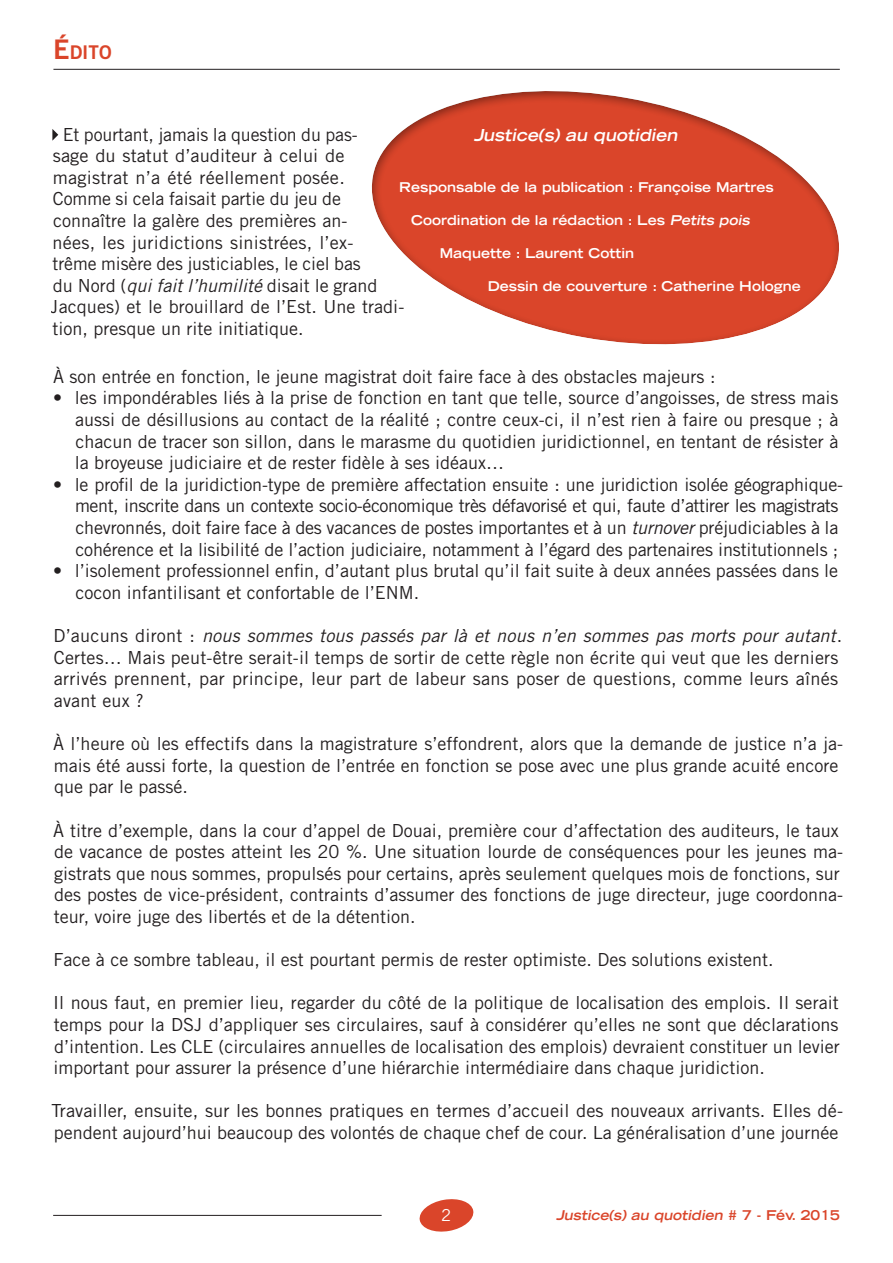
<style>
.page{position:relative;width:893px;height:1263px;background:#fff}
.page>*{position:absolute;margin:0;border:0;box-sizing:border-box;transform-origin:0 0}
.t1{font:18.9px "Trade Gothic LT Std Bd 2";color:#da452a}
.t2{font:18px/21.6px "Trade Gothic LT Std";color:#231f20}
.t3{font:italic 700 expanded 16.5px "Trade Gothic LT Std";color:#fff}
.t4{font:16.5px "Trade Gothic LT Std";color:#fff}
.t5{font:700 expanded 13.5px "Trade Gothic LT Std";color:#fff}
.t6{font:italic 700 expanded 13.5px "Trade Gothic LT Std";color:#da452a}
.s1{font-size:27px}
.s2{font-style:italic}
.s3{font-style:normal}
</style>
<div class="page">
<hr style="left:53px;top:1215px;width:329px;height:1px;background:#231f20">
<svg style="left:419px;top:1199px;width:55px;height:33px"></svg>
<hr style="left:53px;top:69px;width:787px;height:1px;background:#231f20">
<svg style="left:350px;top:68px;width:490px;height:277px;fill:#da452a"></svg>
<svg style="left:52px;top:129px;width:6px;height:12px"></svg>
<p class="t1" style="left:53px;top:40px;width:60px"><span class="s1">É</span>DITO</p>
<p class="t2" style="left:51px;top:123px;width:355px;text-indent:12px">Et pourtant, jamais la question du pas-<br>sage du statut d’auditeur à celui de magistrat n’a été réellement posée.<br>Comme si cela faisait partie du jeu de connaître la galère des premières an-<br>nées, les juridictions sinistrées, l’ex-<br>trême misère des justiciables, le ciel bas<br>du Nord (<span class="s2">qui fait l’humilité</span> disait le grand Jacques) et le brouillard de l’Est. Une tradi&shy;tion, presque un rite initiatique.</p>
<p class="t3" style="left:474px;top:125px;width:209px">Justice(s) au quotidien</p>
<p class="t5" style="left:399px;top:178px;width:376px">Responsable de la publication : Françoise Martres</p>
<p class="t5" style="left:411px;top:211px;width:343px">Coordination de la rédaction : Les <span class="s2">Petits pois</span></p>
<p class="t5" style="left:440px;top:244px;width:196px">Maquette : Laurent Cottin</p>
<p class="t5" style="left:488px;top:278px;width:314px">Dessin de couverture : Catherine Hologne</p>
<p class="t2" style="left:75px;top:365px;width:770px;text-indent:-22px">À son entrée en fonction, le jeune magistrat doit faire face à des obstacles majeurs :<br>les impondérables liés à la prise de fonction en tant que telle, source d’angoisses, de stress mais aussi de désillusions au contact de la réalité ; contre ceux-ci, il n’est rien à faire ou presque ; à chacun de tracer son sillon, dans le marasme du quotidien juridictionnel, en tentant de résister à la broyeuse judiciaire et de rester fidèle à ses idéaux…<br>le profil de la juridiction-type de première affectation ensuite : une juridiction isolée géographique&shy;ment, inscrite dans un contexte socio-économique très défavorisé et qui, faute d’attirer les magistrats chevronnés, doit faire face à des vacances de postes importantes et à un <span class="s2">turnover</span> préjudiciables à la cohérence et la lisibilité de l’action judiciaire, notamment à l’égard des partenaires institutionnels ; l’isolement professionnel enfin, d’autant plus brutal qu’il fait suite à deux années passées dans le cocon infantilisant et confortable de l’ENM.</p>
<p class="t2" style="left:53px;top:625px;width:790px">D’aucuns diront : <span class="s2">nous sommes tous passés par là et nous n’en sommes pas morts pour autant</span>.<br>Certes… Mais peut-être serait-il temps de sortir de cette règle non écrite qui veut que les derniers arrivés prennent, par principe, leur part de labeur sans poser de questions, comme leurs aînés avant eux ?</p>
<p class="t2" style="left:53px;top:733px;width:792px">À l’heure où les effectifs dans la magistrature s’effondrent, alors que la demande de justice n’a ja&shy;mais été aussi forte, la question de l’entrée en fonction se pose avec une plus grande acuité encore que par le passé.</p>
<p class="t2" style="left:53px;top:819px;width:792px">À titre d’exemple, dans la cour d’appel de Douai, première cour d’affectation des auditeurs, le taux de vacance de postes atteint les 20 %. Une situation lourde de conséquences pour les jeunes ma&shy;gistrats que nous sommes, propulsés pour certains, après seulement quelques mois de fonctions, sur des postes de vice-président, contraints d’assumer des fonctions de juge directeur, juge coordonna&shy;teur, voire juge des libertés et de la détention.</p>
<p class="t2" style="left:53px;top:949px;width:722px">Face à ce sombre tableau, il est pourtant permis de rester optimiste. Des solutions existent.</p>
<p class="t2" style="left:53px;top:992px;width:788px;text-align:justify">Il nous faut, en premier lieu, regarder du côté de la politique de localisation des emplois. Il serait temps pour la DSJ d’appliquer ses circulaires, sauf à considérer qu’elles ne sont que déclarations d’intention. Les CLE (circulaires annuelles de localisation des emplois) devraient constituer un levier important pour assurer la présence d’une hiérarchie intermédiaire dans chaque juridiction.</p>
<p class="t2" style="left:51px;top:1100px;width:793px">Travailler, ensuite, sur les bonnes pratiques en termes d’accueil des nouveaux arrivants. Elles dé&shy;pendent aujourd’hui beaucoup des volontés de chaque chef de cour. La généralisation d’une journée</p>
<p class="t4" style="left:441px;top:1205px;width:12px">2</p>
<p class="t6" style="left:556px;top:1206px;width:285px">Justice(s) au quotidien <span class="s3"># 7 - F é v. 2 0 1 5</span></p>
</div>
